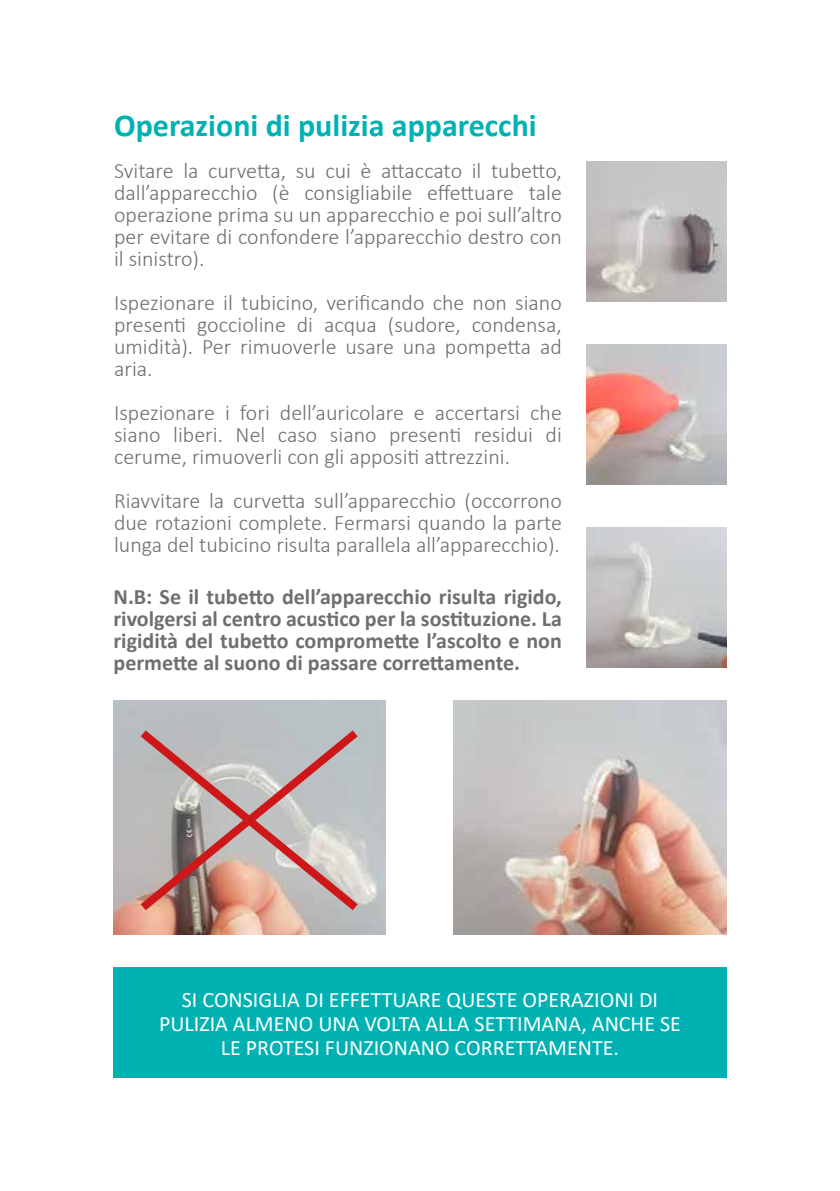
<style>
.page{position:relative;width:840px;height:1191px;background:#fff}
.page>*{position:absolute;margin:0;border:0;box-sizing:border-box;transform-origin:0 0}
.t1{font:700 32px "Calibri";color:#00b1b3}
.t2{font:300 22px/22px "Calibri";color:#706f6f;text-align:justify}
.t3{font:700 22px/22px "Calibri";color:#706f6f;text-align:justify}
.t4{font:22px/24px "Calibri";color:#fff;text-align:center}
</style>
<div class="page">
<div style="left:113px;top:967px;width:613px;height:110px;background:#00b1b3"></div>
<img style="left:586px;top:162px;width:140px;height:140px">
<img style="left:586px;top:344px;width:140px;height:140px">
<img style="left:586px;top:527px;width:140px;height:140px">
<img style="left:113px;top:700px;width:272px;height:234px">
<img style="left:453px;top:700px;width:273px;height:234px">
<svg style="left:132px;top:722px;width:234px;height:196px;background:#bfa9a6"></svg>
<h1 class="t1" style="left:114px;top:103px;width:424px">Operazioni di pulizia apparecchi</h1>
<p class="t2" style="left:114px;top:160px;width:449px">Svitare la curvetta, su cui è attaccato il tubetto, dall’apparecchio (è consigliabile effettuare tale operazione prima su un apparecchio e poi sull’altro per evitare di confondere l’apparecchio destro con il sinistro).</p>
<p class="t2" style="left:114px;top:292px;width:449px">Ispezionare il tubicino, verificando che non siano presenti goccioline di acqua (sudore, condensa, umidità). Per rimuoverle usare una pompetta ad aria.</p>
<p class="t2" style="left:114px;top:402px;width:449px">Ispezionare i fori dell’auricolare e accertarsi che siano liberi. Nel caso siano presenti residui di cerume, rimuoverli con gli appositi attrezzini.</p>
<p class="t2" style="left:114px;top:490px;width:449px">Riavvitare la curvetta sull’apparecchio (occorrono due rotazioni complete. Fermarsi quando la parte lunga del tubicino risulta parallela all’apparecchio).</p>
<p class="t3" style="left:113px;top:585px;width:449px">N.B: Se il tubetto dell’apparecchio risulta rigido, rivolgersi al centro acustico per la sostituzione. La rigidità del tubetto compromette l’ascolto e non permette al suono di passare correttamente.</p>
<p class="t4" style="left:159px;top:986px;width:523px">SI CONSIGLIA DI EFFETTUARE QUESTE OPERAZIONI DI<br>PULIZIA ALMENO UNA VOLTA ALLA SETTIMANA, ANCHE SE<br>LE PROTESI FUNZIONANO CORRETTAMENTE.</p>
</div>
